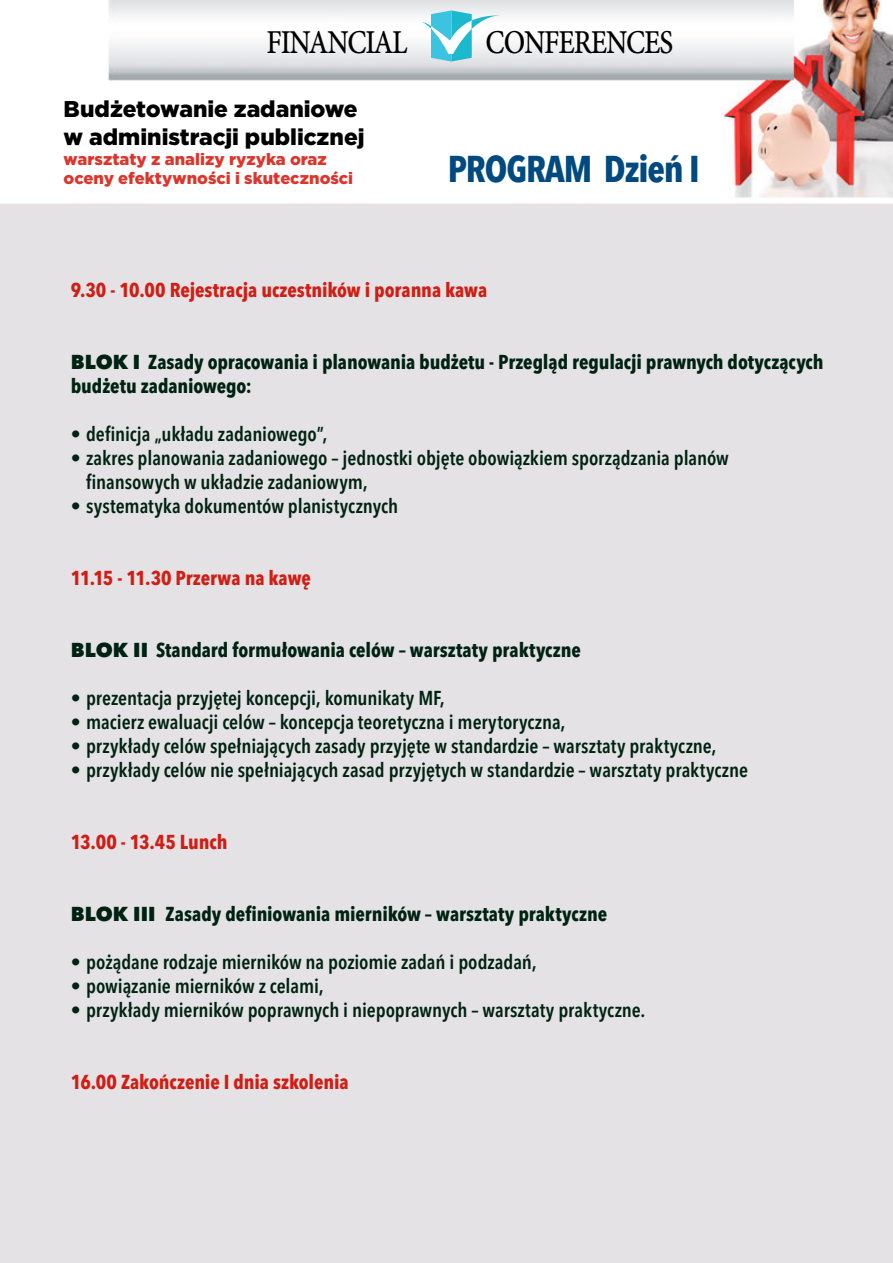
<style>
.page{position:relative;width:893px;height:1263px;background:#fff}
.page>*{position:absolute;margin:0;border:0;box-sizing:border-box;transform-origin:0 0}
.t1{font:700 condensed 37.05px "Avenir Next LT Pro";letter-spacing:-.03em;color:#004a80}
.t2{font:33.45px "Minion Pro Medium Capt";letter-spacing:-.04em;color:#000;scale:.85 1}
.t3{font:900 22.8px/27.3px "Gotham";color:#000}
.t4{font:600 condensed 19.95px/24px "Avenir Next LT Pro";letter-spacing:-.005em;color:#002311}
.t5{font:700 condensed 19.95px/24px "Avenir Next LT Pro";letter-spacing:-.005em;color:#002311}
.t6{font:700 condensed 19.95px "Avenir Next LT Pro";letter-spacing:-.005em;color:#d01e15}
.t7{font:900 16.5px/19.8px "Gotham";color:#dd352c}
.s1{font-weight:800;font-stretch:normal}
</style>
<div class="page">
<img style="left:0;top:0;width:893px;height:1263px">
<svg style="left:422px;top:10px;width:80px;height:52px"></svg>
<h2 class="t2" style="left:266px;top:19px;width:168px">FINANCIAL</h2>
<h2 class="t2" style="left:485px;top:19px;width:223px">CONFERENCES</h2>
<p class="t3" style="left:64px;top:95px;width:302px">Budżetowanie zadaniowe w administracji publicznej</p>
<p class="t7" style="left:64px;top:149px;width:291px">warsztaty z analizy ryzyka oraz oceny efektywności i skuteczności</p>
<h1 class="t1" style="left:448px;top:147px;width:253px">PROGRAM Dzień I</h1>
<p class="t6" style="left:71px;top:278px;width:418px">9.30 - 10.00 Rejestracja uczestników i poranna kawa</p>
<p class="t5" style="left:71px;top:350px;width:754px"><span class="s1">BLOK I</span> Zasady opracowania i planowania budżetu - Przegląd regulacji prawnych dotyczących budżetu zadaniowego:</p>
<p class="t4" style="left:71px;top:422px;width:258px">• definicja „układu zadaniowego”,</p>
<p class="t4" style="left:86px;top:446px;width:644px;text-indent:-15px">• zakres planowania zadaniowego – jednostki objęte obowiązkiem sporządzania planów finansowych w układzie zadaniowym,</p>
<p class="t4" style="left:71px;top:494px;width:329px">• systematyka dokumentów planistycznych</p>
<p class="t6" style="left:71px;top:566px;width:241px">11.15 - 11.30 Przerwa na kawę</p>
<p class="t5" style="left:71px;top:638px;width:512px"><span class="s1">BLOK II</span> Standard formułowania celów – warsztaty praktyczne</p>
<p class="t4" style="left:71px;top:686px;width:375px">• prezentacja przyjętej koncepcji, komunikaty MF,</p>
<p class="t4" style="left:71px;top:710px;width:496px">• macierz ewaluacji celów – koncepcja teoretyczna i merytoryczna,</p>
<p class="t4" style="left:71px;top:734px;width:647px">• przykłady celów spełniających zasady przyjęte w standardzie – warsztaty praktyczne,</p>
<p class="t4" style="left:71px;top:758px;width:679px">• przykłady celów nie spełniających zasad przyjętych w standardzie – warsztaty praktyczne</p>
<p class="t6" style="left:71px;top:830px;width:158px">13.00 - 13.45 Lunch</p>
<p class="t5" style="left:71px;top:902px;width:538px"><span class="s1">BLOK III</span> Zasady definiowania mierników – warsztaty praktyczne</p>
<p class="t4" style="left:71px;top:950px;width:467px">• pożądane rodzaje mierników na poziomie zadań i podzadań,</p>
<p class="t4" style="left:71px;top:974px;width:254px">• powiązanie mierników z celami,</p>
<p class="t4" style="left:71px;top:998px;width:576px">• przykłady mierników poprawnych i niepoprawnych – warsztaty praktyczne.</p>
<p class="t6" style="left:71px;top:1069px;width:279px">16.00 Zakończenie I dnia szkolenia</p>
</div>
